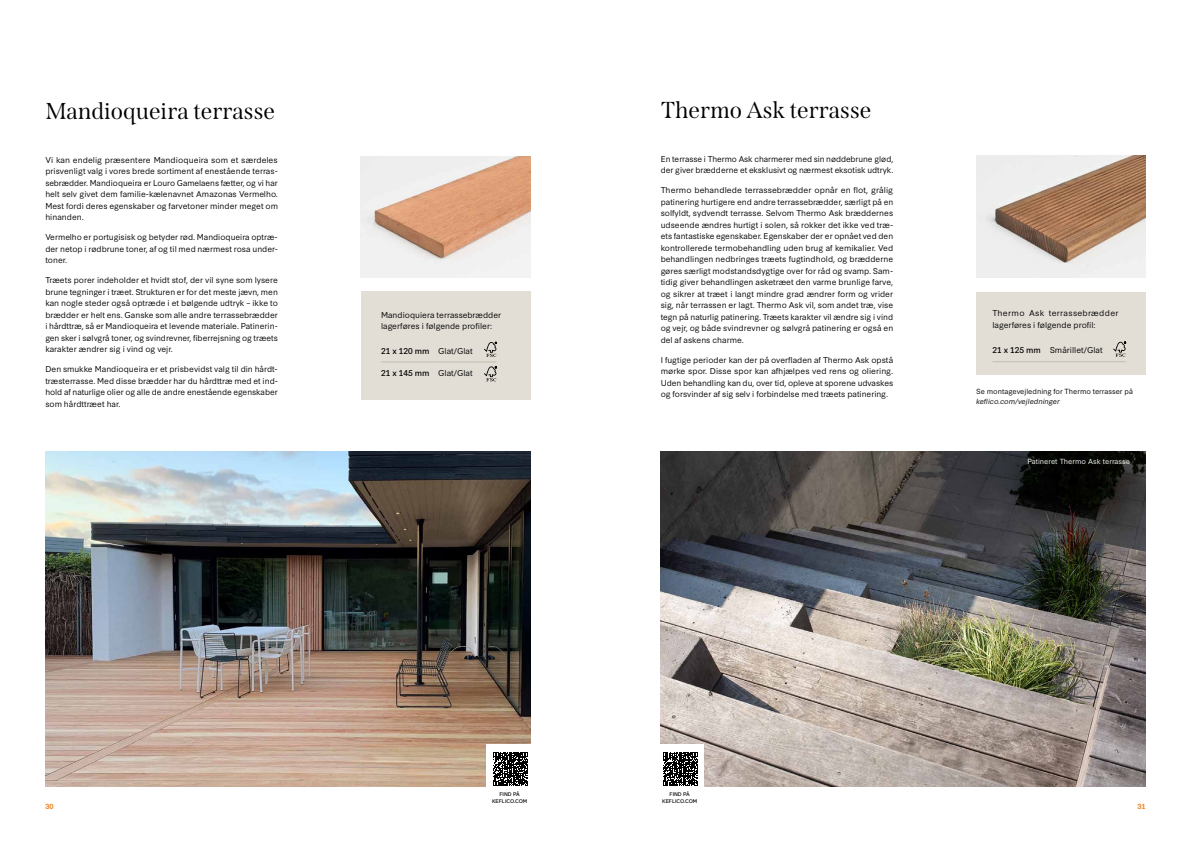
<style>
.page{position:relative;width:1191px;height:842px;background:#fff}
.page>*{position:absolute;margin:0;border:0;box-sizing:border-box;transform-origin:0 0}
.t1{font:23px "Span";color:#000}
.t2{font:8px/11.5px "Synthese";color:#000;text-align:justify}
.t3{font:7px "Synthese";color:#000}
.t4{font:7px "Synthese";color:#fff}
.t5{font:italic 7px "Synthese";color:#000}
.t6{font:700 7px "Synthese";color:#ef8c2d}
.t7{font:5px/6.7px "Synthese";letter-spacing:-.01em;color:#000;text-align:center}
.s1{font-style:inherit}
</style>
<div class="page">
<div style="left:976px;top:292px;width:169px;height:83px;background:#e2ddd5"></div>
<img style="left:660px;top:452px;width:485px;height:334px">
<img style="left:976px;top:156px;width:169px;height:121px">
<hr style="left:992px;top:361px;width:55px;height:1px;background:#c3beb1">
<hr style="left:1047px;top:361px;width:78px;height:1px;background:#c3beb1">
<svg style="left:1113px;top:342px;width:12px;height:15px"></svg>
<img style="left:361px;top:157px;width:169px;height:120px">
<div style="left:361px;top:291px;width:169px;height:109px;background:#e2ddd5"></div>
<img style="left:45px;top:452px;width:485px;height:334px">
<hr style="left:381px;top:362px;width:54px;height:1px;background:#c3beb1">
<hr style="left:435px;top:362px;width:61px;height:1px;background:#c3beb1">
<svg style="left:484px;top:342px;width:12px;height:15px"></svg>
<svg style="left:484px;top:366px;width:12px;height:15px"></svg>
<div style="left:486px;top:744px;width:44px;height:65px;background:#fff"></div>
<svg style="left:493px;top:752px;width:35px;height:34px"></svg>
<div style="left:658px;top:744px;width:43px;height:65px;background:#fff"></div>
<div style="left:661px;top:744px;width:42px;height:43px;background:#fff"></div>
<svg style="left:663px;top:752px;width:34px;height:34px"></svg>
<h1 class="t1" style="left:45px;top:97px;width:231px">Mandioqueira terrasse</h1>
<p class="t2" style="left:45px;top:153px;width:234px">Vi kan endelig præsentere Mandioqueira som et særdeles prisvenligt valg i vores brede sortiment af enestående terras&shy;sebrædder. Mandioqueira er Louro Gamelaens fætter, og vi har helt selv givet dem familie-kælenavnet Amazonas Vermelho.<br>Mest fordi deres egenskaber og farvetoner minder meget om hinanden.</p>
<p class="t2" style="left:45px;top:231px;width:234px">Vermelho er portugisisk og betyder rød. Mandioqueira optræ&shy;der netop i rødbrune toner, af og til med nærmest rosa under&shy;toner.</p>
<p class="t2" style="left:45px;top:274px;width:234px">Træets porer indeholder et hvidt stof, der vil syne som lysere brune tegninger i træet. Strukturen er for det meste jævn, men kan nogle steder også optræde i et bølgende udtryk – ikke to brædder er helt ens. Ganske som alle andre terrassebrædder i hårdttræ, så er Mandioqueira et levende materiale. Patinerin&shy;gen sker i sølvgrå toner, og svindrevner, fiberrejsning og træets karakter ændrer sig i vind og vejr.</p>
<p class="t2" style="left:45px;top:363px;width:234px">Den smukke Mandioqueira er et prisbevidst valg til din hårdt&shy;træsterrasse. Med disse brædder har du hårdttræ med et ind&shy;hold af naturlige olier og alle de andre enestående egenskaber som hårdttræet har.</p>
<p class="t2" style="left:381px;top:308px;width:122px">Mandioquiera terrassebrædder lagerføres i følgende profiler:</p>
<p class="t2" style="left:381px;top:344px;width:93px"><span class="s1">21 x 120 mm</span> Glat/Glat</p>
<p class="t2" style="left:381px;top:367px;width:93px"><span class="s1">21 x 145 mm</span> Glat/Glat</p>
<h1 class="t1" style="left:660px;top:97px;width:212px">Thermo Ask terrasse</h1>
<p class="t2" style="left:660px;top:152px;width:234px">En terrasse i Thermo Ask charmerer med sin nøddebrune glød, der giver brædderne et eksklusivt og nærmest eksotisk udtryk.</p>
<p class="t2" style="left:660px;top:184px;width:234px">Thermo behandlede terrassebrædder opnår en flot, grålig patinering hurtigere end andre terrassebrædder, særligt på en solfyldt, sydvendt terrasse. Selvom Thermo Ask bræddernes udseende ændres hurtigt i solen, så rokker det ikke ved træ&shy;ets fantastiske egenskaber. Egenskaber der er opnået ved den kontrollerede termobehandling uden brug af kemikalier. Ved behandlingen nedbringes træets fugtindhold, og brædderne gøres særligt modstandsdygtige over for råd og svamp. Sam&shy;tidig giver behandlingen asketræet den varme brunlige farve, og sikrer at træet i langt mindre grad ændrer form og vrider sig, når terrassen er lagt. Thermo Ask vil, som andet træ, vise tegn på naturlig patinering. Træets karakter vil ændre sig i vind og vejr, og både svindrevner og sølvgrå patinering er også en del af askens charme.</p>
<p class="t2" style="left:660px;top:353px;width:234px">I fugtige perioder kan der på overfladen af Thermo Ask opstå mørke spor. Disse spor kan afhjælpes ved rens og oliering.<br>Uden behandling kan du, over tid, opleve at sporene udvaskes og forsvinder af sig selv i forbindelse med træets patinering.</p>
<p class="t2" style="left:992px;top:307px;width:128px">Thermo Ask terrassebrædder lagerføres i følgende profil:</p>
<p class="t2" style="left:992px;top:344px;width:112px"><span class="s1">21 x 125 mm</span> Smårillet/Glat</p>
<p class="t3" style="left:976px;top:386px;width:158px">Se montagevejledning for Thermo terrasser på</p>
<p class="t5" style="left:976px;top:396px;width:85px">keflico.com/vejledninger</p>
<p class="t4" style="left:1027px;top:456px;width:104px">Patineret Thermo Ask terrasse</p>
<p class="t7" style="left:492px;top:790px;width:37px">FIND PÅ<br>KEFLICO.COM</p>
<p class="t7" style="left:662px;top:790px;width:37px">FIND PÅ<br>KEFLICO.COM</p>
<p class="t6" style="left:45px;top:801px;width:10px">30</p>
<p class="t6" style="left:1137px;top:801px;width:10px">31</p>
</div>
